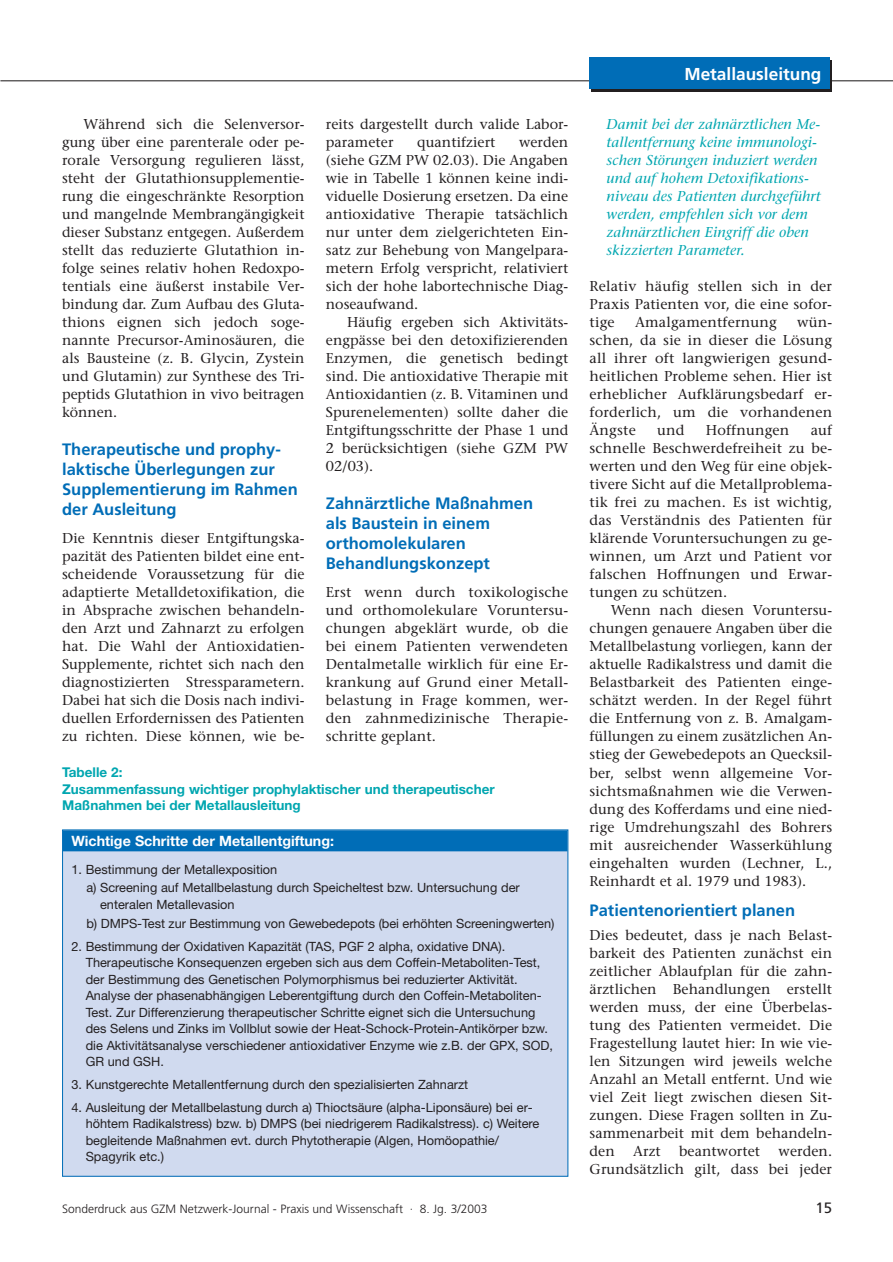
<style>
.page{position:relative;width:893px;height:1262px;background:#fff}
.page>*{position:absolute;margin:0;border:0;box-sizing:border-box;transform-origin:0 0}
.t1{font:700 17.25px "Frutiger";color:#fff}
.t2{font:700 16.5px/20.2px "Frutiger";color:#006db7}
.t3{font:15px "Frutiger";color:#231f20}
.t4{font:14.25px/18px "Stone Serif";letter-spacing:.005em;color:#231f20;text-align:justify}
.t5{font:italic 14.25px/18px "Stone Serif";letter-spacing:.005em;color:#00a6b0}
.t6{font:700 14.25px "Helvetica Neue";color:#fff}
.t7{font:700 13.5px/16.5px "Helvetica Neue";color:#00a6b0}
.t8{font:12.75px/16.5px "Helvetica Neue";color:#231f20}
.t9{font:300 12px "Frutiger";color:#231f20}
</style>
<div class="page">
<hr style="left:0;top:80px;width:892px;height:1px;background:#231f20">
<div style="left:591px;top:60px;width:241px;height:31px;background:#231f20"></div>
<div style="left:589px;top:57px;width:241px;height:32px;background:#006db7"></div>
<div style="left:63px;top:830px;width:505px;height:346px;background:#d0daef"></div>
<div style="left:63px;top:830px;width:504px;height:21px;background:#006db7"></div>
<p class="t4" style="left:62px;top:117px;width:244px;text-indent:21px">Während sich die Selenversor&shy;gung über eine parenterale oder pe&shy;rorale Versorgung regulieren lässt, steht der Glutathionsupplementie&shy;rung die eingeschränkte Resorption und mangelnde Membrangängigkeit dieser Substanz entgegen. Außerdem stellt das reduzierte Glutathion in&shy;folge seines relativ hohen Redoxpo&shy;tentials eine äußerst instabile Ver&shy;bindung dar. Zum Aufbau des Gluta&shy;thions eignen sich jedoch soge&shy;nannte Precursor-Aminosäuren, die als Bausteine (z. B. Glycin, Zystein und Glutamin) zur Synthese des Tri&shy;peptids Glutathion in vivo beitragen können.</p>
<p class="t2" style="left:62px;top:440px;width:237px">Therapeutische und prophy&shy;laktische Überlegungen zur<br>Supplementierung im Rahmen der Ausleitung</p>
<p class="t4" style="left:62px;top:531px;width:244px">Die Kenntnis dieser Entgiftungska&shy;pazität des Patienten bildet eine ent&shy;scheidende Voraussetzung für die adaptierte Metalldetoxifikation, die in Absprache zwischen behandeln&shy;den Arzt und Zahnarzt zu erfolgen hat. Die Wahl der Antioxidatien-Supplemente, richtet sich nach den diagnostizierten Stressparametern.<br>Dabei hat sich die Dosis nach indivi&shy;duellen Erfordernissen des Patienten zu richten. Diese können, wie be-</p>
<p class="t4" style="left:326px;top:117px;width:244px">reits dargestellt durch valide Labor&shy;parameter</p>
<p class="t4" style="left:417px;top:135px;width:80px">quantifziert</p>
<p class="t4" style="left:326px;top:135px;width:244px;text-indent:193px">werden (siehe GZM PW 02.03). Die Angaben wie in Tabelle 1 können keine indi&shy;viduelle Dosierung ersetzen. Da eine antioxidative Therapie tatsächlich nur unter dem zielgerichteten Ein&shy;satz zur Behebung von Mangelpara&shy;metern Erfolg verspricht, relativiert sich der hohe labortechnische Diag&shy;noseaufwand.</p>
<p class="t4" style="left:326px;top:315px;width:244px;text-indent:21px">Häufig ergeben sich Aktivitäts&shy;engpässe bei den detoxifizierenden Enzymen, die genetisch bedingt sind. Die antioxidative Therapie mit Antioxidantien (z. B. Vitaminen und Spurenelementen) sollte daher die Entgiftungsschritte der Phase 1 und 2 berücksichtigen (siehe GZM PW 02/03).</p>
<p class="t2" style="left:326px;top:494px;width:209px">Zahnärztliche Maßnahmen als Baustein in einem orthomolekularen<br>Behandlungskonzept</p>
<p class="t4" style="left:326px;top:585px;width:244px">Erst wenn durch toxikologische und orthomolekulare Voruntersu&shy;chungen abgeklärt wurde, ob die bei einem Patienten verwendeten Dentalmetalle wirklich für eine Er&shy;krankung auf Grund einer Metall&shy;belastung in Frage kommen, wer&shy;den zahnmedizinische Therapie&shy;schritte geplant.</p>
<p class="t7" style="left:62px;top:765px;width:434px">Tabelle 2:<br>Zusammenfassung wichtiger prophylaktischer und therapeutischer<br>Maßnahmen bei der Metallausleitung</p>
<p class="t6" style="left:71px;top:835px;width:264px">Wichtige Schritte der Metallentgiftung:</p>
<p class="t8" style="left:86px;top:861px;width:435px;line-height:18.6px;text-indent:-15px">1. Bestimmung der Metallexposition<br>a) Screening auf Metallbelastung durch Speicheltest bzw. Untersuchung der</p>
<p class="t8" style="left:86px;top:896px;width:469px;line-height:18.6px;text-indent:14px">enteralen Metallevasion<br>b) DMPS-Test zur Bestimmung von Gewebedepots (bei erhöhten Screeningwerten)</p>
<p class="t8" style="left:86px;top:939px;width:469px;text-indent:-14px">2. Bestimmung der Oxidativen Kapazität (TAS, PGF 2 alpha, oxidative DNA).<br>Therapeutische Konsequenzen ergeben sich aus dem Coffein-Metaboliten-Test, der Bestimmung des Genetischen Polymorphismus bei reduzierter Aktivität.<br>Analyse der phasenabhängigen Leberentgiftung durch den Coffein-Metaboliten-Test. Zur Differenzierung therapeutischer Schritte eignet sich die Untersuchung des Selens und Zinks im Vollblut sowie der Heat-Schock-Protein-Antikörper bzw. die Aktivitätsanalyse verschiedener antioxidativer Enzyme wie z.B. der GPX, SOD, GR und GSH.</p>
<p class="t8" style="left:71px;top:1077px;width:398px">3. Kunstgerechte Metallentfernung durch den spezialisierten Zahnarzt</p>
<p class="t8" style="left:86px;top:1100px;width:455px;text-indent:-14px">4. Ausleitung der Metallbelastung durch a) Thioctsäure (alpha-Liponsäure) bei er&shy;höhtem Radikalstress) bzw. b) DMPS (bei niedrigerem Radikalstress). c) Weitere begleitende Maßnahmen evt. durch Phytotherapie (Algen, Homöopathie/ Spagyrik etc.)</p>
<p class="t1" style="left:684px;top:67px;width:139px">Metallausleitung</p>
<p class="t5" style="left:606px;top:117px;width:215px">Damit bei der zahnärztlichen Me&shy;tallentfernung keine immunologi&shy;schen Störungen induziert werden und auf hohem Detoxifikations&shy;niveau des Patienten durchgeführt werden, empfehlen sich vor dem zahnärztlichen Eingriff die oben skizzierten Parameter.</p>
<p class="t4" style="left:589px;top:279px;width:244px">Relativ häufig stellen sich in der Praxis Patienten vor, die eine sofor&shy;tige</p>
<p class="t4" style="left:635px;top:315px;width:143px">Amalgamentfernung</p>
<p class="t4" style="left:589px;top:315px;width:244px;text-indent:207px">wün&shy;schen, da sie in dieser die Lösung all ihrer oft langwierigen gesund&shy;heitlichen Probleme sehen. Hier ist erheblicher Aufklärungsbedarf er&shy;forderlich, um die vorhandenen Ängste</p>
<p class="t4" style="left:589px;top:423px;width:244px;text-indent:221px">auf schnelle Beschwerdefreiheit zu be&shy;werten und den Weg für eine objek&shy;tivere Sicht auf die Metallproblema&shy;tik frei zu machen. Es ist wichtig, das Verständnis des Patienten für klärende Voruntersuchungen zu ge&shy;winnen, um Arzt und Patient vor falschen Hoffnungen und Erwar&shy;tungen zu schützen.</p>
<p class="t4" style="left:589px;top:603px;width:244px;text-indent:21px">Wenn nach diesen Voruntersu&shy;chungen genauere Angaben über die Metallbelastung vorliegen, kann der aktuelle Radikalstress und damit die Belastbarkeit des Patienten einge&shy;schätzt werden. In der Regel führt die Entfernung von z. B. Amalgam&shy;füllungen zu einem zusätzlichen An&shy;stieg der Gewebedepots an Quecksil&shy;ber, selbst wenn allgemeine Vor&shy;sichtsmaßnahmen wie die Verwen&shy;dung des Kofferdams und eine nied&shy;rige Umdrehungszahl des Bohrers mit ausreichender Wasserkühlung eingehalten wurden (Lechner, L., Reinhardt et al. 1979 und 1983).</p>
<p class="t2" style="left:589px;top:901px;width:207px">Patientenorientiert planen</p>
<p class="t4" style="left:589px;top:927px;width:244px">Dies bedeutet, dass je nach Belast&shy;barkeit des Patienten zunächst ein zeitlicher Ablaufplan für die zahn&shy;ärztlichen Behandlungen erstellt werden muss, der eine Überbelas&shy;tung des Patienten vermeidet. Die Fragestellung lautet hier: In wie vie&shy;len Sitzungen wird jeweils welche Anzahl an Metall entfernt. Und wie viel Zeit liegt zwischen diesen Sit&shy;zungen. Diese Fragen sollten in Zu&shy;sammenarbeit mit dem behandeln&shy;den</p>
<p class="t4" style="left:657px;top:423px;width:29px">und</p>
<p class="t4" style="left:705px;top:423px;width:85px">Hoffnungen</p>
<p class="t4" style="left:589px;top:1143px;width:244px;text-align:right">werden.<br>Grundsätzlich gilt, dass bei jeder</p>
<p class="t4" style="left:633px;top:1143px;width:29px">Arzt</p>
<p class="t4" style="left:679px;top:1143px;width:82px">beantwortet</p>
<p class="t9" style="left:62px;top:1204px;width:427px">Sonderdruck aus GZM Netzwerk-Journal - Praxis und Wissenschaft · 8. Jg. 3/2003</p>
<p class="t3" style="left:815px;top:1202px;width:18px">15</p>
</div>
